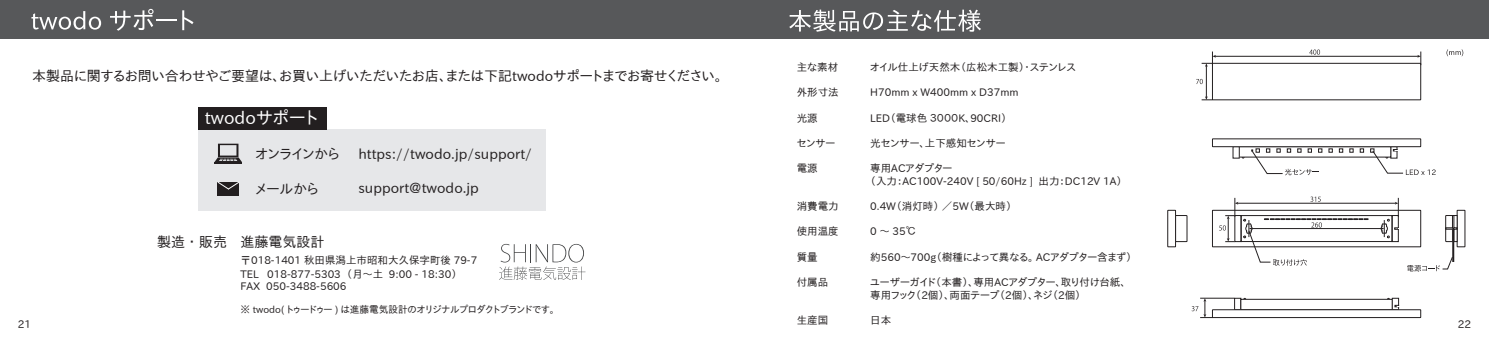
<style>
.page{position:relative;width:1489px;height:348px;background:#fff}
.page>*{position:absolute;margin:0;border:0;box-sizing:border-box;transform-origin:0 0}
.t1{font:17.5px "IPAP Gothic";color:#fff}
.t2{font:14px "IPAP Gothic";color:#231f20}
.t3{font:10.5px/12.6px "IPAP Gothic";color:#231f20}
.t4{font:9.8px "IPAP Gothic";color:#231f20}
</style>
<div class="page">
<div style="left:0;top:0;width:744px;height:39px;background:#57585a"></div>
<svg style="left:31px;top:11px;width:70px;height:19px"></svg>
<svg style="left:110px;top:9px;width:43px;height:22px"></svg>
<hr style="left:156px;top:19px;width:20px;height:2px;background:#fff">
<svg style="left:182px;top:10px;width:11px;height:20px"></svg>
<div style="left:744px;top:0;width:744px;height:39px;background:#57585a"></div>
<svg style="left:789px;top:10px;width:191px;height:22px"></svg>
<div style="left:1211px;top:63px;width:209px;height:37px;border:1px solid #231f20"></div>
<svg style="left:1175px;top:214px;width:12px;height:28px"></svg>
<div style="left:1167px;top:209px;width:8px;height:38px;border:1px solid #231f20"></div>
<hr style="left:1214px;top:56px;width:204px;height:1px;background:#231f20">
<svg style="left:1417px;top:51px;width:4px;height:14px"></svg>
<svg style="left:1309px;top:49px;width:10px;height:6px"></svg>
<hr style="left:1205px;top:66px;width:1px;height:31px;background:#231f20">
<svg style="left:1201px;top:51px;width:14px;height:16px"></svg>
<svg style="left:1201px;top:96px;width:11px;height:4px"></svg>
<svg style="left:1196px;top:79px;width:6px;height:5px"></svg>
<svg style="left:1446px;top:49px;width:16px;height:7px"></svg>
<div style="left:1233px;top:297px;width:8px;height:13px;border:1px solid #231f20"></div>
<div style="left:1240px;top:298px;width:152px;height:12px;border:1px solid #231f20"></div>
<div style="left:1391px;top:297px;width:7px;height:13px;border:1px solid #231f20"></div>
<div style="left:1211px;top:309px;width:209px;height:8px;border:1px solid #231f20"></div>
<hr style="left:1199px;top:297px;width:35px;height:1px;background:#231f20">
<svg style="left:1191px;top:298px;width:21px;height:20px"></svg>
<svg style="left:1386px;top:297px;width:14px;height:10px"></svg>
<div style="left:1211px;top:138px;width:209px;height:9px;border:1px solid #231f20"></div>
<svg style="left:1338px;top:148px;width:4px;height:4px"></svg>
<svg style="left:1349px;top:148px;width:4px;height:4px"></svg>
<svg style="left:1359px;top:148px;width:4px;height:4px"></svg>
<svg style="left:1328px;top:148px;width:4px;height:4px"></svg>
<svg style="left:1251px;top:148px;width:71px;height:27px"></svg>
<svg style="left:1369px;top:148px;width:66px;height:27px"></svg>
<div style="left:1456px;top:209px;width:9px;height:38px;border:1px solid #231f20"></div>
<svg style="left:1445px;top:214px;width:12px;height:28px"></svg>
<div style="left:1452px;top:227px;width:1px;height:36px;border:1px solid #231f20"></div>
<div style="left:1211px;top:209px;width:209px;height:38px;border:1px solid #231f20"></div>
<div style="left:1391px;top:215px;width:7px;height:27px;border:1px solid #231f20"></div>
<hr style="left:1237px;top:202px;width:158px;height:1px;background:#231f20">
<hr style="left:1240px;top:241px;width:151px;height:1px;background:#231f20">
<hr style="left:1240px;top:215px;width:151px;height:1px;background:#231f20">
<hr style="left:1251px;top:228px;width:130px;height:1px;background:#231f20">
<svg style="left:1380px;top:197px;width:22px;height:44px"></svg>
<svg style="left:1218px;top:196px;width:150px;height:69px"></svg>
<div style="left:198px;top:129px;width:348px;height:81px;background:#e6e7e9"></div>
<div style="left:198px;top:106px;width:129px;height:23px;background:#231f20"></div>
<svg style="left:214px;top:143px;width:28px;height:20px"></svg>
<div style="left:218px;top:181px;width:21px;height:14px;background:#231f20"></div>
<svg style="left:217px;top:181px;width:22px;height:9px"></svg>
<svg style="left:499px;top:243px;width:86px;height:36px"></svg>
<svg style="left:1407px;top:256px;width:48px;height:15px"></svg>
<p class="t3" style="left:870px;top:61px;width:207px">オイル仕上げ天然木（広松木工製）・ステンレス</p>
<p class="t3" style="left:870px;top:87px;width:150px">H70mm x W400mm x D37mm</p>
<p class="t3" style="left:870px;top:112px;width:138px">LED（電球色 ３０００K、90CRI）</p>
<p class="t3" style="left:870px;top:137px;width:137px">光センサー、上下感知センサー</p>
<p class="t3" style="left:870px;top:162px;width:253px">専用ACアダプター<br>（入力：AC100V-240V [ 50/60Hz ] 出力：DC12V 1A）</p>
<p class="t3" style="left:870px;top:200px;width:143px">0.4W（消灯時） ／5W（最大時）</p>
<p class="t3" style="left:870px;top:225px;width:47px">0 ～ 35℃</p>
<p class="t3" style="left:870px;top:250px;width:263px">約560～700g（樹種によって異なる。 ACアダプター含まず）</p>
<p class="t3" style="left:870px;top:276px;width:257px">ユーザーガイド（本書）、専用ACアダプター、取り付け台紙、専用フック（2個）、両面テープ（2個）、ネジ（2個）</p>
<p class="t3" style="left:870px;top:313px;width:22px">日本</p>
<p class="t3" style="left:796px;top:61px;width:43px">主な素材</p>
<p class="t3" style="left:796px;top:87px;width:43px">外形寸法</p>
<p class="t3" style="left:796px;top:112px;width:22px">光源</p>
<p class="t3" style="left:796px;top:137px;width:40px">センサー</p>
<p class="t3" style="left:796px;top:162px;width:22px">電源</p>
<p class="t3" style="left:796px;top:200px;width:43px">消費電力</p>
<p class="t3" style="left:796px;top:225px;width:43px">使用温度</p>
<p class="t3" style="left:796px;top:250px;width:22px">質量</p>
<p class="t3" style="left:796px;top:276px;width:33px">付属品</p>
<p class="t3" style="left:796px;top:313px;width:33px">生産国</p>
<h2 class="t2" style="left:32px;top:68px;width:691px">本製品に関するお問い合わせやご要望は、お買い上げいただいたお店、または下記twodoサポートまでお寄せください。</h2>
<h1 class="t1" style="left:205px;top:108px;width:115px">twodoサポート</h1>
<h2 class="t2" style="left:255px;top:145px;width:85px">オンラインから</h2>
<h2 class="t2" style="left:358px;top:145px;width:175px">https://twodo.jp/support/</h2>
<h2 class="t2" style="left:255px;top:180px;width:64px">メールから</h2>
<h2 class="t2" style="left:358px;top:180px;width:122px">support@twodo.jp</h2>
<h2 class="t2" style="left:157px;top:233px;width:71px">製造・販売</h2>
<h2 class="t2" style="left:240px;top:233px;width:85px">進藤電気設計</h2>
<p class="t3" style="left:240px;top:267px;width:218px">TEL 018-877-5303 （月～土 9:00 - 18:30）<br>FAX 050-3488-5606</p>
<p class="t4" style="left:240px;top:303px;width:315px">※ twodo( トゥードゥー ) は進藤電気設計のオリジナルプロダクトブランドです。</p>
<p class="t3" style="left:240px;top:254px;width:238px">〒018-1401 秋田県潟上市昭和大久保字町後 79-7</p>
<p class="t3" style="left:18px;top:317px;width:15px">21</p>
<p class="t3" style="left:1457px;top:317px;width:15px">22</p>
</div>
